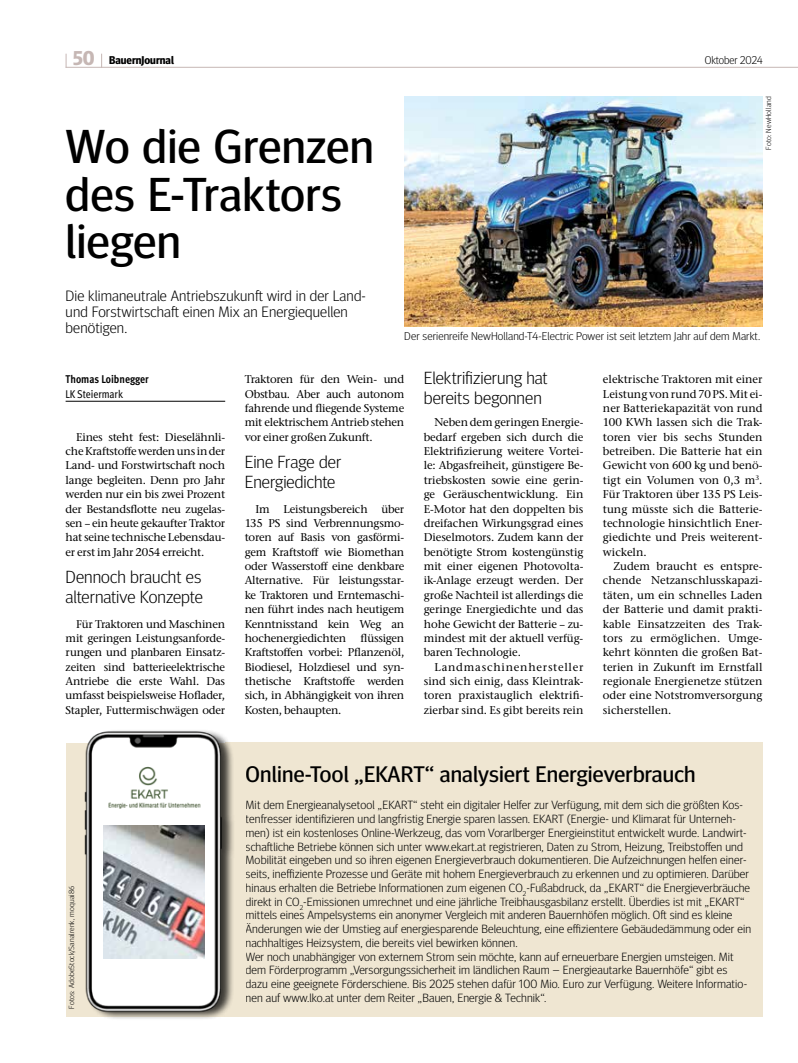
<style>
.page{position:relative;width:798px;height:1063px;background:#fff}
.page>*{position:absolute;margin:0;border:0;box-sizing:border-box;transform-origin:0 0}
.t1{font:47.5px/47.5px "Meta Head OT";letter-spacing:.005em;color:#000;scale:1.05 1}
.t2{font:22.5px "Meta Head OT";letter-spacing:.01em;color:#000;scale:1.05 1}
.t3{font:300 17.5px/20px "Meta Head OT";color:#000;scale:1.05 1}
.t4{font:300 15px/16.2px "Meta Head OT";letter-spacing:.01em;color:#000;scale:1.05 1}
.t5{font:300 11.88px/13.8px "Meta Head OT";letter-spacing:.01em;color:#000;scale:1.05 1}
.t6{font:500 11.25px/14.4px "Stone Serif ITC Pro";letter-spacing:-.02em;color:#000;text-align:justify}
.t7{font:300 11.25px "Meta Head OT";letter-spacing:.01em;color:#000;scale:1.05 1}
.t8{font:700 condensed 11.25px "Meta OT";color:#000}
.t9{font:700 11.25px "Meta Head OT";color:#000}
.t10{font:condensed 11.25px "Meta OT";letter-spacing:-.005em;color:#000}
.t11{font:300 11.25px "Meta Head OT";letter-spacing:.01em;color:#000}
.t12{font:300 7.5px "Meta Head OT";letter-spacing:.02em;color:#000;scale:1.05 1}
.s1{font-size:20px;color:#c6b7b4}
</style>
<div class="page">
<hr style="left:66px;top:67px;width:731px;height:1px;background:#c6b7b4">
<svg style="left:101px;top:54px;width:1px;height:13px"></svg>
<svg style="left:66px;top:54px;width:1px;height:13px"></svg>
<hr style="left:66px;top:401px;width:159px;height:1px;background:#000">
<img style="left:404px;top:97px;width:358px;height:230px">
<div style="left:225px;top:743px;width:537px;height:274px;background:#efe6d2"></div>
<div style="left:66px;top:743px;width:179px;height:274px;background:#efe6d2"></div>
<div style="left:86px;top:729px;width:150px;height:292px;background:#000;opacity:.75"></div>
<img style="left:84px;top:729px;width:170px;height:286px">
<img style="left:101px;top:749px;width:103px;height:73px">
<img style="left:104px;top:826px;width:100px;height:132px">
<p class="t9" style="left:73px;top:54px;width:102px"><span class="s1">50</span> BauernJournal</p>
<p class="t11" style="left:704px;top:53px;width:59px">Oktober 2024</p>
<h1 class="t1" style="left:66px;top:123px;width:295px">Wo die Grenzen des E-Traktors liegen</h1>
<h3 class="t4" style="left:66px;top:287px;width:287px">Die klimaneutrale Antriebszukunft wird in der Land&shy;und Forstwirtschaft einen Mix an Energiequellen benötigen.</h3>
<p class="t12" style="left:763px;top:150px;width:52px;rotate:-90deg">Foto: NewHolland</p>
<p class="t7" style="left:404px;top:329px;width:340px">Der serienreife NewHolland-T4-Electric Power ist seit letztem Jahr auf dem Markt.</p>
<p class="t8" style="left:66px;top:372px;width:85px">Thomas Loibnegger</p>
<p class="t10" style="left:66px;top:386px;width:59px">LK Steiermark</p>
<p class="t6" style="left:66px;top:430px;width:161px;text-indent:11px">Eines steht fest: Dieselähnli&shy;che Kraftstoffe werden uns in der Land- und Forstwirtschaft noch lange begleiten. Denn pro Jahr werden nur ein bis zwei Prozent der Bestandsflotte neu zugelas&shy;sen – ein heute gekaufter Traktor hat seine technische Lebensdau&shy;er erst im Jahr 2054 erreicht.</p>
<h3 class="t3" style="left:66px;top:566px;width:132px">Dennoch braucht es alternative Konzepte</h3>
<p class="t6" style="left:66px;top:617px;width:161px;text-indent:11px">Für Traktoren und Maschinen mit geringen Leistungsanforde&shy;rungen und planbaren Einsatz&shy;zeiten sind batterieelektrische Antriebe die erste Wahl. Das umfasst beispielsweise Hoflader, Stapler, Futtermischwägen oder</p>
<p class="t12" style="left:67px;top:1009px;width:118px;rotate:-90deg">Fotos: AdobeStock/Sanalrenk, moquai86</p>
<p class="t6" style="left:244px;top:372px;width:161px">Traktoren für den Wein- und Obstbau. Aber auch autonom fahrende und fliegende Systeme mit elektrischem Antrieb stehen vor einer großen Zukunft.</p>
<h3 class="t3" style="left:244px;top:451px;width:93px">Eine Frage der<br>Energiedichte</h3>
<p class="t6" style="left:244px;top:502px;width:161px;text-indent:11px">Im Leistungsbereich über 135 PS sind Verbrennungsmo&shy;toren auf Basis von gasförmi&shy;gem Kraftstoff wie Biomethan oder Wasserstoff eine denkbare Alternative. Für leistungsstar&shy;ke Traktoren und Erntemaschi&shy;nen führt indes nach heutigem Kenntnisstand kein Weg an hochenergiedichten</p>
<p class="t6" style="left:244px;top:631px;width:161px;text-indent:116px">flüssigen Kraftstoffen vorbei: Pflanzenöl, Biodiesel, Holzdiesel und syn&shy;thetische Kraftstoffe werden sich, in Abhängigkeit von ihren Kosten, behaupten.</p>
<h3 class="t3" style="left:423px;top:367px;width:119px">Elektrifizierung hat bereits begonnen</h3>
<p class="t6" style="left:423px;top:415px;width:161px;text-indent:11px">Neben dem geringen Energie&shy;bedarf ergeben sich durch die Elektrifizierung weitere Vortei&shy;le: Abgasfreiheit, günstigere Be&shy;triebskosten sowie eine gerin&shy;ge Geräuschentwicklung. Ein E-Motor hat den doppelten bis dreifachen Wirkungsgrad eines Dieselmotors. Zudem kann der benötigte Strom kostengünstig mit einer eigenen Photovolta&shy;ik-Anlage erzeugt werden. Der große Nachteil ist allerdings die geringe Energiedichte und das hohe Gewicht der Batterie – zu&shy;mindest mit der aktuell verfüg&shy;baren Technologie.</p>
<p class="t6" style="left:423px;top:660px;width:161px;text-indent:11px">Landmaschinenhersteller sind sich einig, dass Kleintrak&shy;toren praxistauglich elektrifi&shy;zierbar sind. Es gibt bereits rein</p>
<p class="t6" style="left:602px;top:372px;width:161px">elektrische Traktoren mit einer Leistung von rund 70 PS. Mit ei&shy;ner Batteriekapazität von rund 100 KWh lassen sich die Trak&shy;toren vier bis sechs Stunden betreiben. Die Batterie hat ein Gewicht von 600 kg und benö&shy;tigt ein Volumen von 0,3 m<sup>3</sup>.<br>Für Traktoren über 135 PS Leis&shy;tung müsste sich die Batterie&shy;technologie hinsichtlich Ener&shy;giedichte und Preis weiterent&shy;wickeln.</p>
<p class="t6" style="left:602px;top:559px;width:161px;text-indent:11px">Zudem braucht es entspre&shy;chende Netzanschlusskapazi&shy;täten, um ein schnelles Laden der Batterie und damit prakti&shy;kable Einsatzzeiten des Trak&shy;tors zu ermöglichen. Umge&shy;kehrt könnten die großen Bat&shy;terien in Zukunft im Ernstfall regionale Energienetze stützen oder eine Notstromversorgung sicherstellen.</p>
<h2 class="t2" style="left:245px;top:760px;width:430px">Online-Tool „EKART“ analysiert Energieverbrauch</h2>
<p class="t5" style="left:245px;top:798px;width:483px">Mit dem Energieanalysetool „EKART“ steht ein digitaler Helfer zur Verfügung, mit dem sich die größten Kos&shy;tenfresser identifizieren und langfristig Energie sparen lassen. EKART (Energie- und Klimarat für Unterneh&shy;men) ist ein kostenloses Online-Werkzeug, das vom Vorarlberger Energieinstitut entwickelt wurde. Landwirt&shy;schaftliche Betriebe können sich unter www.ekart.at registrieren, Daten zu Strom, Heizung, Treibstoffen und Mobilität eingeben und so ihren eigenen Energieverbrauch dokumentieren. Die Aufzeichnungen helfen einer&shy;seits, ineffiziente Prozesse und Geräte mit hohem Energieverbrauch zu erkennen und zu optimieren. Darüber hinaus erhalten die Betriebe Informationen zum eigenen CO<sub>2</sub>-Fußabdruck, da „EKART“ die Energieverbräuche direkt in CO<sub>2</sub>-Emissionen umrechnet und eine jährliche Treibhausgasbilanz erstellt. Überdies ist mit „EKART“ mittels eines Ampelsystems ein anonymer Vergleich mit anderen Bauernhöfen möglich. Oft sind es kleine Änderungen wie der Umstieg auf energiesparende Beleuchtung, eine effizientere Gebäudedämmung oder ein nachhaltiges Heizsystem, die bereits viel bewirken können.<br>Wer noch unabhängiger von externem Strom sein möchte, kann auf erneuerbare Energien umsteigen. Mit dem Förderprogramm „Versorgungssicherheit im ländlichen Raum – Energieautarke Bauernhöfe“ gibt es dazu eine geeignete Förderschiene. Bis 2025 stehen dafür 100 Mio. Euro zur Verfügung. Weitere Informatio&shy;nen auf www.lko.at unter dem Reiter „Bauen, Energie &amp; Technik“.</p>
</div>
